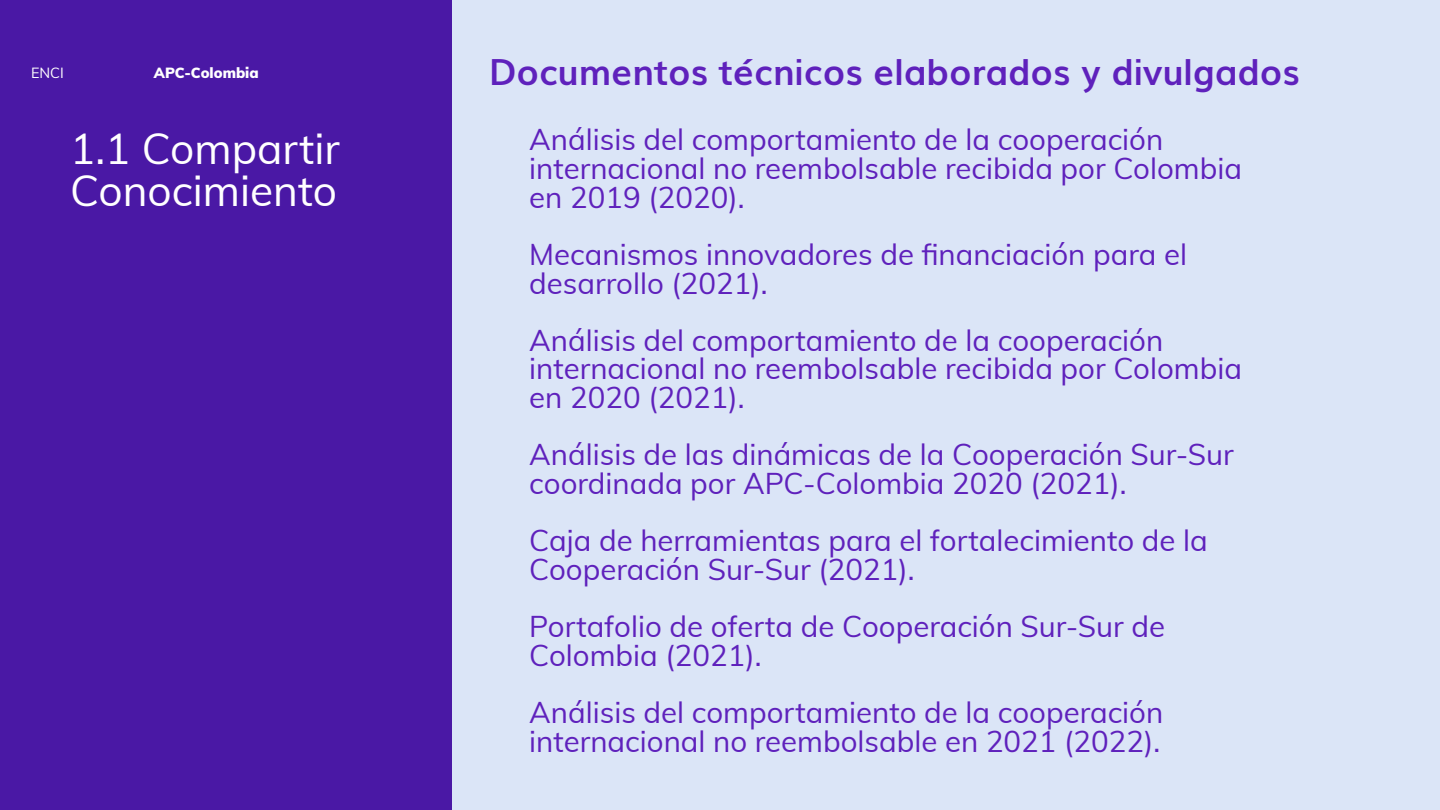
<style>
.page{position:relative;width:1440px;height:810px;background:#dbe5f7}
.page>*{position:absolute;margin:0;border:0;box-sizing:border-box;transform-origin:0 0}
.t1{font:42.38px/41.2px "Muli";color:#fff}
.t2{font:700 36.08px "Muli";color:#5f21bc}
.t3{font:29.4px/28.7px "Muli";color:#5f21bc}
.t4{font:900 14.4px "Muli";color:#fff}
.t5{font:14.4px "Muli";color:#fff}
</style>
<div class="page">
<div style="left:0;top:0;width:452px;height:810px;background:#4a18a5"></div>
<p class="t5" style="left:31px;top:62px;width:34px">ENCI</p>
<p class="t4" style="left:154px;top:62px;width:106px">APC-Colombia</p>
<h1 class="t1" style="left:70px;top:126px;width:271px">1.1 Compartir<br>Conocimiento</h1>
<p class="t2" style="left:489px;top:43px;width:812px">Documentos técnicos elaborados y divulgados</p>
<p class="t3" style="left:529px;top:124px;width:714px">Análisis del comportamiento de la cooperación internacional no reembolsable recibida por Colombia en 2019 (2020).</p>
<p class="t3" style="left:529px;top:239px;width:659px">Mecanismos innovadores de financiación para el desarrollo (2021).</p>
<p class="t3" style="left:529px;top:324px;width:714px">Análisis del comportamiento de la cooperación internacional no reembolsable recibida por Colombia en 2020 (2021).</p>
<p class="t3" style="left:529px;top:439px;width:706px">Análisis de las dinámicas de la Cooperación Sur-Sur coordinada por APC-Colombia 2020 (2021).</p>
<p class="t3" style="left:529px;top:525px;width:680px">Caja de herramientas para el fortalecimiento de la<br>Cooperación Sur-Sur (2021).</p>
<p class="t3" style="left:529px;top:611px;width:637px">Portafolio de oferta de Cooperación Sur-Sur de<br>Colombia (2021).</p>
<p class="t3" style="left:529px;top:697px;width:635px">Análisis del comportamiento de la cooperación internacional no reembolsable en 2021 (2022).</p>
</div>
